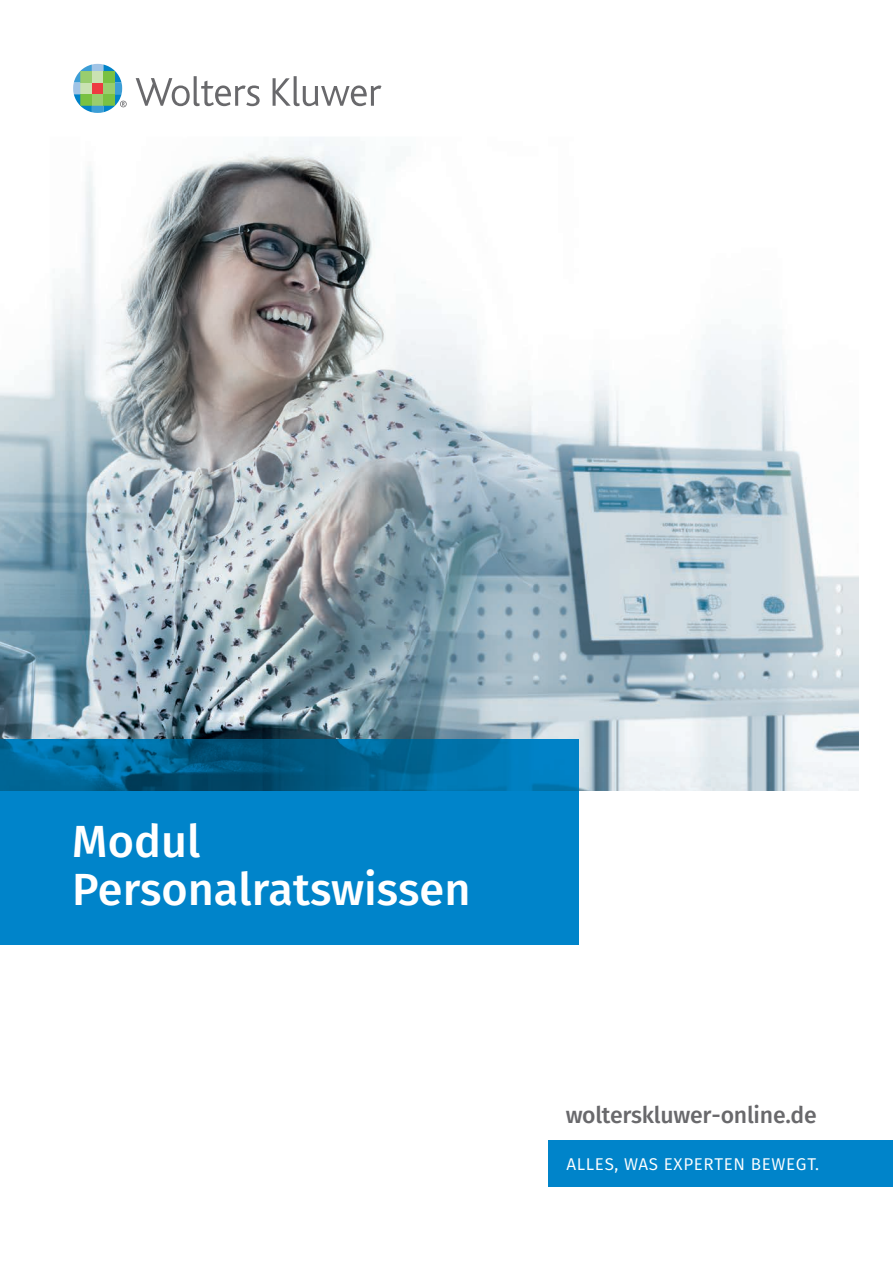
<style>
.page{position:relative;width:893px;height:1263px;background:#fff}
.page>*{position:absolute;margin:0;border:0;box-sizing:border-box;transform-origin:0 0}
.t1{font:500 45px/48px "Fira Sans";color:#fff}
.t2{font:500 22.95px "Fira Sans";letter-spacing:-.01em;color:#69696c}
.t3{font:17.1px "Fira Sans";letter-spacing:.04em;color:#fff}
</style>
<div class="page">
<img style="left:0;top:137px;width:859px;height:654px">
<div style="left:549px;top:1140px;width:344px;height:47px;background:#0084ca"></div>
<svg style="left:136px;top:76px;width:124px;height:30px"></svg>
<svg style="left:273px;top:76px;width:108px;height:30px"></svg>
<svg style="left:73px;top:64px;width:54px;height:49px"></svg>
<div style="left:0;top:791px;width:578px;height:153px;background:#0084ca"></div>
<img style="left:0;top:740px;width:578px;height:51px">
<h1 class="t1" style="left:72px;top:815px;width:400px">Modul<br>Personalratswissen</h1>
<h2 class="t2" style="left:566px;top:1096px;width:253px">wolterskluwer-online.de</h2>
<p class="t3" style="left:566px;top:1151px;width:254px">ALLES, WAS EXPERTEN BEWEGT.</p>
</div>
